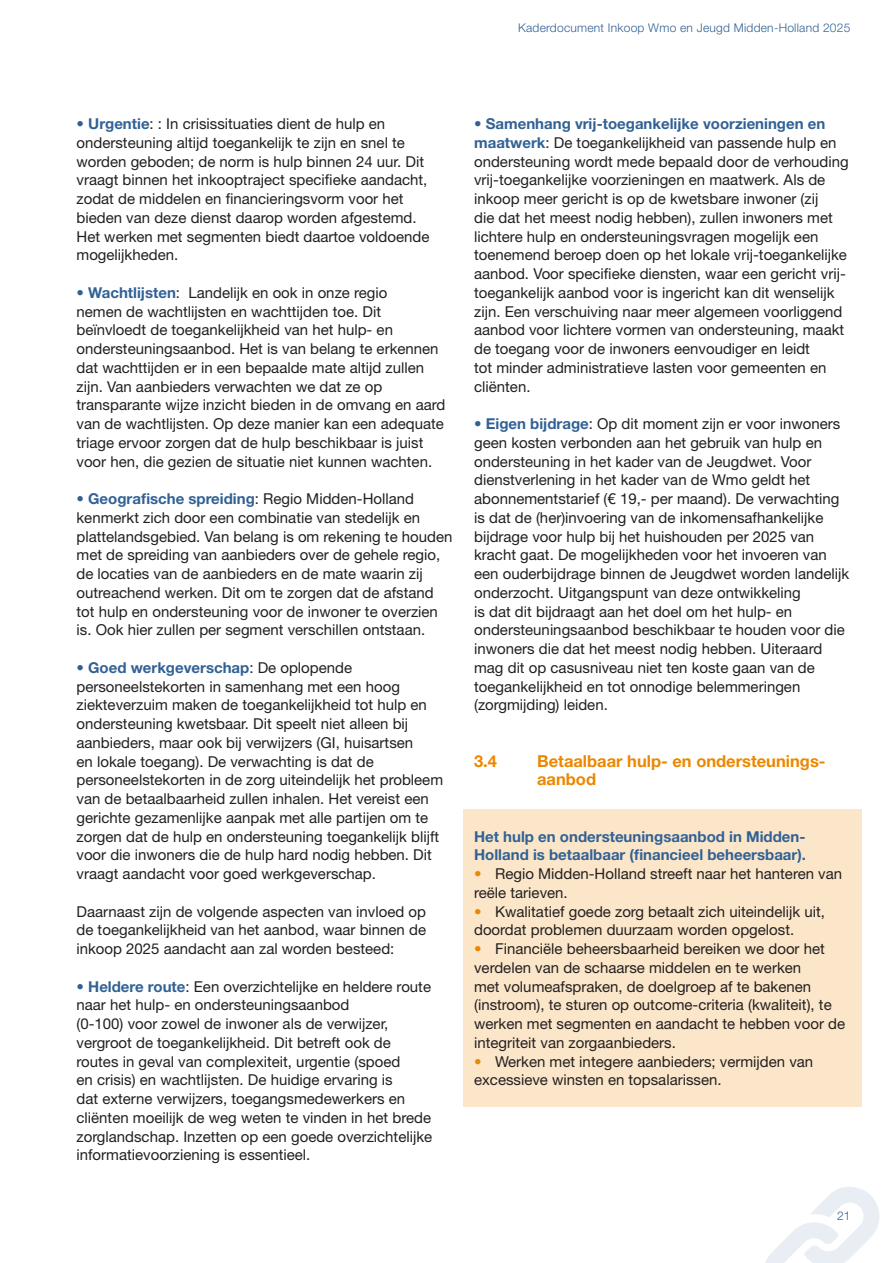
<style>
.page{position:relative;width:893px;height:1263px;background:#fff}
.page>*{position:absolute;margin:0;border:0;box-sizing:border-box;transform-origin:0 0}
.Platte_tekst{font:700 16.5px/18.8px "Helvetica Neue LT Std";color:#ec8700}
.Platte_tekst-2{font:15px/18.8px "Helvetica Neue LT Std";color:#231f20}
.Platte_tekst-3{font:700 15px/18.8px "Helvetica Neue LT Std";color:#316195}
.t1{font:300 12px "Helvetica Neue LT Std";letter-spacing:.02em;color:#316195}
.s1{font-weight:700;color:#316195}
.s2{color:#ec8700}
</style>
<div class="page">
<svg style="left:765px;top:1187px;width:115px;height:76px"></svg>
<div style="left:463px;top:809px;width:399px;height:298px;background:#fbe6c9"></div>
<p class="t1" style="left:518px;top:21px;width:334px">Kaderdocument Inkoop Wmo en Jeugd Midden-Holland 2025</p>
<p class="Platte_tekst-2" style="left:77px;top:114px;width:354px"><span class="s1">• Urgentie</span>: : In crisissituaties dient de hulp en ondersteuning altijd toegankelijk te zijn en snel te worden geboden; de norm is hulp binnen 24 uur. Dit vraagt binnen het inkooptraject specifieke aandacht, zodat de middelen en financieringsvorm voor het bieden van deze dienst daarop worden afgestemd.<br>Het werken met segmenten biedt daartoe voldoende mogelijkheden.</p>
<p class="Platte_tekst-2" style="left:77px;top:283px;width:370px"><span class="s1">• Wachtlijsten</span>: Landelijk en ook in onze regio<br>nemen de wachtlijsten en wachttijden toe. Dit beïnvloedt de toegankelijkheid van het hulp- en ondersteuningsaanbod. Het is van belang te erkennen dat wachttijden er in een bepaalde mate altijd zullen zijn. Van aanbieders verwachten we dat ze op transparante wijze inzicht bieden in de omvang en aard van de wachtlijsten. Op deze manier kan een adequate triage ervoor zorgen dat de hulp beschikbaar is juist voor hen, die gezien de situatie niet kunnen wachten.</p>
<p class="Platte_tekst-2" style="left:77px;top:489px;width:377px"><span class="s1">• Geografische spreiding</span>: Regio Midden-Holland kenmerkt zich door een combinatie van stedelijk en plattelandsgebied. Van belang is om rekening te houden met de spreiding van aanbieders over de gehele regio, de locaties van de aanbieders en de mate waarin zij outreachend werken. Dit om te zorgen dat de afstand tot hulp en ondersteuning voor de inwoner te overzien is. Ook hier zullen per segment verschillen ontstaan.</p>
<p class="Platte_tekst-2" style="left:77px;top:658px;width:368px"><span class="s1">• Goed werkgeverschap</span>: De oplopende personeelstekorten in samenhang met een hoog ziekteverzuim maken de toegankelijkheid tot hulp en ondersteuning kwetsbaar. Dit speelt niet alleen bij aanbieders, maar ook bij verwijzers (GI, huisartsen<br>en lokale toegang). De verwachting is dat de personeelstekorten in de zorg uiteindelijk het probleem van de betaalbaarheid zullen inhalen. Het vereist een gerichte gezamenlijke aanpak met alle partijen om te zorgen dat de hulp en ondersteuning toegankelijk blijft voor die inwoners die de hulp hard nodig hebben. Dit vraagt aandacht voor goed werkgeverschap.</p>
<p class="Platte_tekst-2" style="left:77px;top:902px;width:351px;text-align:justify">Daarnaast zijn de volgende aspecten van invloed op de toegankelijkheid van het aanbod, waar binnen de inkoop 2025 aandacht aan zal worden besteed:</p>
<p class="Platte_tekst-2" style="left:77px;top:977px;width:356px"><span class="s1">• Heldere route</span>: Een overzichtelijke en heldere route naar het hulp- en ondersteuningsaanbod</p>
<p class="Platte_tekst-2" style="left:77px;top:1014px;width:357px">(0-100) voor zowel de inwoner als de verwijzer, vergroot de toegankelijkheid. Dit betreft ook de routes in geval van complexiteit, urgentie (spoed<br>en crisis) en wachtlijsten. De huidige ervaring is<br>dat externe verwijzers, toegangsmedewerkers en cliënten moeilijk de weg weten te vinden in het brede zorglandschap. Inzetten op een goede overzichtelijke informatievoorziening is essentieel.</p>
<p class="Platte_tekst-2" style="left:474px;top:114px;width:376px"><span class="s1">• Samenhang vrij-toegankelijke voorzieningen en maatwerk</span>: De toegankelijkheid van passende hulp en ondersteuning wordt mede bepaald door de verhouding vrij-toegankelijke voorzieningen en maatwerk. Als de inkoop meer gericht is op de kwetsbare inwoner (zij<br>die dat het meest nodig hebben), zullen inwoners met lichtere hulp en ondersteuningsvragen mogelijk een toenemend beroep doen op het lokale vrij-toegankelijke aanbod. Voor specifieke diensten, waar een gericht vrij&shy;toegankelijk aanbod voor is ingericht kan dit wenselijk zijn. Een verschuiving naar meer algemeen voorliggend aanbod voor lichtere vormen van ondersteuning, maakt de toegang voor de inwoners eenvoudiger en leidt<br>tot minder administratieve lasten voor gemeenten en cliënten.</p>
<p class="Platte_tekst-2" style="left:474px;top:414px;width:377px"><span class="s1">• Eigen bijdrage</span>: Op dit moment zijn er voor inwoners geen kosten verbonden aan het gebruik van hulp en ondersteuning in het kader van de Jeugdwet. Voor dienstverlening in het kader van de Wmo geldt het abonnementstarief (€ 19,- per maand). De verwachting is dat de (her)invoering van de inkomensafhankelijke bijdrage voor hulp bij het huishouden per 2025 van kracht gaat. De mogelijkheden voor het invoeren van een ouderbijdrage binnen de Jeugdwet worden landelijk onderzocht. Uitgangspunt van deze ontwikkeling<br>is dat dit bijdraagt aan het doel om het hulp- en ondersteuningsaanbod beschikbaar te houden voor die inwoners die dat het meest nodig hebben. Uiteraard mag dit op casusniveau niet ten koste gaan van de toegankelijkheid en tot onnodige belemmeringen (zorgmijding) leiden.</p>
<p class="Platte_tekst" style="left:474px;top:751px;width:24px">3.4</p>
<p class="Platte_tekst" style="left:537px;top:751px;width:290px">Betaalbaar hulp- en ondersteunings&shy;aanbod</p>
<p class="Platte_tekst-3" style="left:474px;top:826px;width:333px">Het hulp en ondersteuningsaanbod in Midden-<br>Holland is betaalbaar (financieel beheersbaar).</p>
<p class="Platte_tekst-2" style="left:474px;top:864px;width:370px"><span class="s2">•</span> Regio Midden-Holland streeft naar het hanteren van reële tarieven.</p>
<p class="Platte_tekst-2" style="left:474px;top:902px;width:352px"><span class="s2">•</span> Kwalitatief goede zorg betaalt zich uiteindelijk uit, doordat problemen duurzaam worden opgelost.</p>
<p class="Platte_tekst-2" style="left:474px;top:939px;width:372px"><span class="s2">•</span> Financiële beheersbaarheid bereiken we door het verdelen van de schaarse middelen en te werken<br>met volumeafspraken, de doelgroep af te bakenen (instroom), te sturen op outcome-criteria (kwaliteit), te werken met segmenten en aandacht te hebben voor de integriteit van zorgaanbieders.</p>
<p class="Platte_tekst-2" style="left:474px;top:1052px;width:341px"><span class="s2">•</span> Werken met integere aanbieders; vermijden van excessieve winsten en topsalarissen.</p>
<p class="t1" style="left:837px;top:1208px;width:15px">21</p>
</div>
